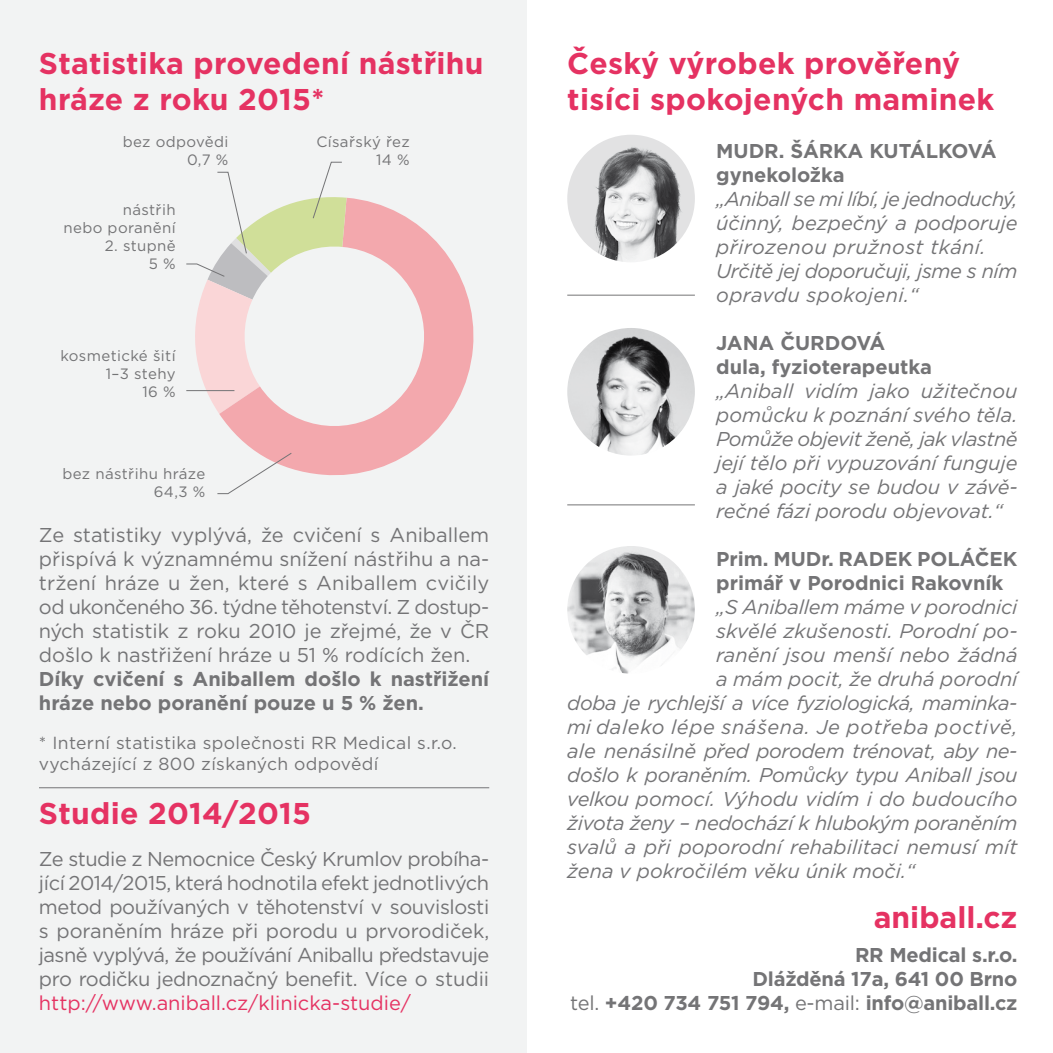
<style>
.page{position:relative;width:1053px;height:1053px;background:#fff}
.page>*{position:absolute;margin:0;border:0;box-sizing:border-box;transform-origin:0 0}
.t1{font:700 30px/36px "Gotham";letter-spacing:.01em;color:#e53262}
.t2{font:italic 20px/24px "Gotham";letter-spacing:-.01em;color:#747476}
.t3{font:20px/24px "Gotham";letter-spacing:-.015em;color:#747476;text-align:justify}
.t4{font:700 20px/24px "Gotham";color:#747476}
.t5{font:20px "Gotham";color:#e53262}
.t6{font:italic 20px "Gotham";letter-spacing:.03em;color:#747476}
.t7{font:17.5px/21px "Gotham";letter-spacing:.02em;color:#747476}
.t8{font:15px/18px "Gotham";letter-spacing:.025em;color:#747476;text-align:right}
.s1{font-weight:400}
</style>
<div class="page">
<div style="left:0;top:0;width:526px;height:1052px;background:#f2f3f3"></div>
<hr style="left:39px;top:787px;width:450px;height:1px;background:#747476">
<svg style="left:236px;top:238px;width:238px;height:237px;fill:#f3a8ad"></svg>
<svg style="left:217px;top:452px;width:75px;height:42px"></svg>
<svg style="left:186px;top:161px;width:247px;height:274px"></svg>
<hr style="left:186px;top:390px;width:48px;height:1px;background:#747476">
<img style="left:567px;top:135px;width:127px;height:127px">
<img style="left:567px;top:328px;width:127px;height:127px">
<img style="left:567px;top:546px;width:127px;height:127px">
<hr style="left:567px;top:295px;width:127px;height:1px;background:#747476">
<hr style="left:567px;top:504px;width:127px;height:1px;background:#747476">
<h1 class="t1" style="left:39px;top:45px;width:446px">Statistika provedení nástřihu hráze z roku 2015*</h1>
<p class="t8" style="left:123px;top:132px;width:107px">bez odpovědi<br>0,7 %</p>
<p class="t8" style="left:63px;top:200px;width:114px">nástřih<br>nebo poranění</p>
<p class="t8" style="left:105px;top:236px;width:72px">2. stupně<br>5 %</p>
<p class="t8" style="left:60px;top:346px;width:117px">kosmetické šití<br>1–3 stehy<br>16 %</p>
<p class="t8" style="left:62px;top:465px;width:144px">bez nástřihu hráze<br>64,3 %</p>
<p class="t8" style="left:316px;top:132px;width:95px">Císařský řez<br>14 %</p>
<p class="t3" style="left:39px;top:522px;width:452px">Ze statistiky vyplývá, že cvičení s Aniballem přispívá k významnému snížení nástřihu a na&shy;tržení hráze u žen, které s Aniballem cvičily od ukončeného 36. týdne těhotenství. Z dostup&shy;ných statistik z roku 2010 je zřejmé, že v ČR došlo k nastřižení hráze u 51 % rodících žen.</p>
<p class="t4" style="left:39px;top:666px;width:452px">Díky cvičení s Aniballem došlo k nastřižení hráze nebo poranění pouze u 5 % žen.</p>
<p class="t7" style="left:39px;top:732px;width:419px">* Interní statistika společnosti RR Medical s.r.o. vycházející z 800 získaných odpovědí</p>
<h1 class="t1" style="left:39px;top:795px;width:273px">Studie 2014/2015</h1>
<p class="t3" style="left:39px;top:846px;width:452px">Ze studie z Nemocnice Český Krumlov probíha&shy;jící 2014/2015, která hodnotila efekt jednotlivých metod používaných v těhotenství v souvislosti s poraněním hráze při porodu u prvorodiček, jasně vyplývá, že používání Aniballu představuje pro rodičku jednoznačný benefit. Více o studii</p>
<p class="t5" style="left:39px;top:990px;width:373px">http://www.aniball.cz/klinicka-studie/</p>
<h1 class="t1" style="left:567px;top:45px;width:428px">Český výrobek prověřený tisíci spokojených maminek</h1>
<p class="t4" style="left:716px;top:138px;width:282px">MUDR. ŠÁRKA KUTÁLKOVÁ gynekoložka</p>
<p class="t2" style="left:716px;top:186px;width:303px">„Aniball se mi líbí, je jednoduchý, účinný, bezpečný a podporuje přirozenou pružnost tkání.<br>Určitě jej doporučuji, jsme s ním opravdu spokojeni.“</p>
<p class="t4" style="left:716px;top:330px;width:217px">JANA ČURDOVÁ dula, fyzioterapeutka</p>
<p class="t2" style="left:716px;top:378px;width:303px;text-align:justify">„Aniball vidím jako užitečnou pomůcku k poznání svého těla.<br>Pomůže objevit ženě, jak vlastně její tělo při vypuzování funguje a jaké pocity se budou v závě&shy;rečné fázi porodu objevovat.“</p>
<p class="t4" style="left:716px;top:546px;width:230px">Prim. MUDr. Radek Poláč</p>
<p class="t4" style="left:716px;top:546px;width:300px;text-indent:273px">ek primář v Porodnici Rakovník</p>
<p class="t2" style="left:716px;top:594px;width:303px">„S Aniballem máme v porodnici</p>
<p class="t2" style="left:716px;top:618px;width:303px">skvělé zkušenosti. Porodní po-</p>
<p class="t2" style="left:716px;top:642px;width:303px">ranění jsou menší nebo žádná</p>
<p class="t2" style="left:716px;top:666px;width:303px">a mám pocit, že druhá porodní</p>
<p class="t2" style="left:567px;top:690px;width:451px">doba je rychlejší a více fyziologická, maminka-</p>
<p class="t6" style="left:567px;top:714px;width:452px">mi daleko lépe snášena. Je potřeba poctivě,</p>
<p class="t2" style="left:567px;top:738px;width:451px">ale nenásilně před porodem trénovat, aby ne-</p>
<p class="t2" style="left:567px;top:762px;width:452px">došlo k poraněním. Pomůcky typu Aniball jsou</p>
<p class="t2" style="left:567px;top:786px;width:452px">velkou pomocí. Výhodu vidím i do budoucího</p>
<p class="t2" style="left:567px;top:810px;width:451px">života ženy – nedochází k hlubokým poraněním</p>
<p class="t2" style="left:567px;top:834px;width:452px">svalů a při poporodní rehabilitaci nemusí mít</p>
<p class="t2" style="left:567px;top:858px;width:349px">žena v pokročilém věku únik moči.“</p>
<h1 class="t1" style="left:873px;top:899px;width:145px">aniball.cz</h1>
<p class="t4" style="left:570px;top:942px;width:449px;text-align:right">RR Medical s.r.o.<br>Dlážděná 17a, 641 00 Brno<br><span class="s1">tel.</span> +420 734 751 794, <span class="s1">e-mail:</span> info@aniball.cz</p>
</div>
